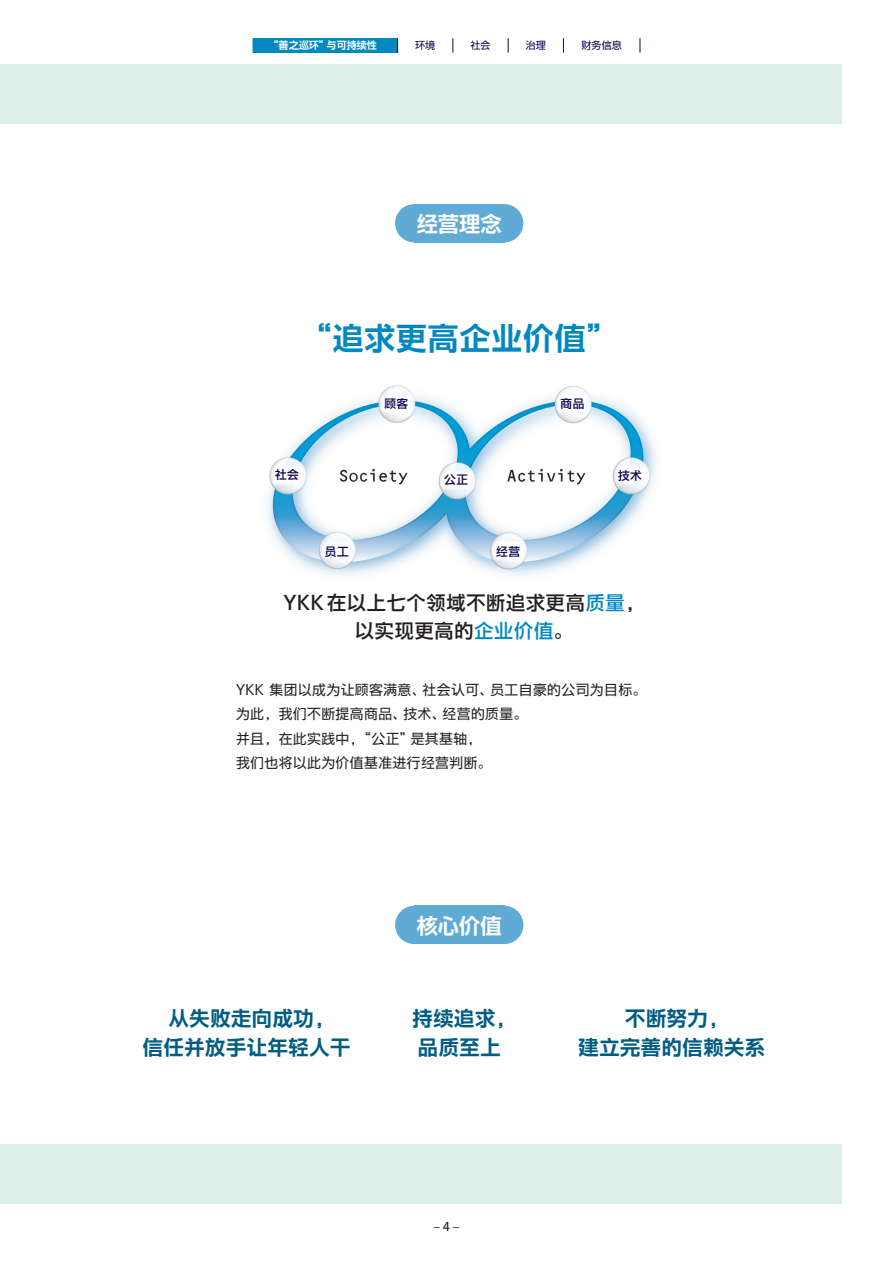
<style>
.page{position:relative;width:893px;height:1263px;background:#fff}
.page>*{position:absolute;margin:0;border:0;box-sizing:border-box;transform-origin:0 0}
.t1{font:30.9px "UD Shin Go SC Gbe De B";letter-spacing:.03em;color:#0088bf}
.t2{font:21.3px "UD Shin Go SC Gbe De B";color:#fff}
.t3{font:20.25px/29.7px "UD Shin Go SC Gbe De B";letter-spacing:.03em;color:#005c82;text-align:center}
.t4{font:500 19.2px/27.6px "UD Shin Go SC Gbe";letter-spacing:.04em;color:#231f20;text-align:center}
.t5{font:13.8px/24.5px "UD Shin Go SC Gbe";letter-spacing:.03em;color:#231f20}
.t6{font:12px "Hiragino UD Sans F Std N W5";color:#231f20}
.t7{font:500 11.7px "UD Shin Go SC Gbe";letter-spacing:.05em;color:#0d034e}
.t8{font:10.05px "UD Shin Go SC Gbe De B";color:#fff}
.t9{font:10.05px "UD Shin Go SC Gbe";color:#0d034e}
.s1{color:#0088bf}
</style>
<div class="page">
<div style="left:0;top:1144px;width:842px;height:59px;background:#dcefe9"></div>
<div style="left:0;top:64px;width:842px;height:59px;background:#dcefe9"></div>
<div style="left:414px;top:204px;width:90px;height:38px;background:#60abd5"></div>
<div style="left:395px;top:204px;width:38px;height:38px;background:#60abd5;border-radius:50%"></div>
<div style="left:485px;top:204px;width:38px;height:38px;background:#60abd5;border-radius:50%"></div>
<div style="left:414px;top:906px;width:90px;height:38px;background:#60abd5"></div>
<div style="left:395px;top:906px;width:38px;height:38px;background:#60abd5;border-radius:50%"></div>
<div style="left:485px;top:906px;width:38px;height:38px;background:#60abd5;border-radius:50%"></div>
<img style="left:267px;top:385px;width:389px;height:191px">
<div style="left:253px;top:38px;width:145px;height:15px;background:#0088bf"></div>
<svg style="left:508px;top:38px;width:1px;height:15px"></svg>
<svg style="left:563px;top:38px;width:1px;height:15px"></svg>
<svg style="left:640px;top:38px;width:1px;height:15px"></svg>
<svg style="left:397px;top:38px;width:1px;height:15px"></svg>
<svg style="left:453px;top:38px;width:1px;height:15px"></svg>
<p class="t8" style="left:268px;top:39px;width:110px">“善之巡环”与可持续性</p>
<p class="t9" style="left:415px;top:39px;width:22px">环境</p>
<p class="t9" style="left:470px;top:39px;width:22px">社会</p>
<p class="t9" style="left:526px;top:39px;width:22px">治理</p>
<p class="t9" style="left:581px;top:39px;width:42px">财务信息</p>
<h2 class="t2" style="left:417px;top:211px;width:87px">经营理念</h2>
<h1 class="t1" style="left:301px;top:319px;width:318px">“追求更高企业价值”</h1>
<p class="t7" style="left:384px;top:397px;width:25px">顾客</p>
<p class="t7" style="left:561px;top:397px;width:25px">商品</p>
<p class="t7" style="left:275px;top:467px;width:25px">社会</p>
<p class="t7" style="left:444px;top:472px;width:25px">公正</p>
<p class="t7" style="left:618px;top:468px;width:25px">技术</p>
<p class="t7" style="left:325px;top:544px;width:25px">员工</p>
<p class="t7" style="left:496px;top:544px;width:25px">经营</p>
<h3 class="t4" style="left:283px;top:589px;width:363px">YKK在以上七个领域不断追求更高<span class="s1">质量</span>，以实现更高的<span class="s1">企业价值</span>。</h3>
<p class="t5" style="left:236px;top:677px;width:412px">YKK 集团以成为让顾客满意、社会认可、员工自豪的公司为目标。为此，我们不断提高商品、技术、经营的质量。<br>并且，在此实践中，“公正”是其基轴，<br>我们也将以此为价值基准进行经营判断。</p>
<h2 class="t2" style="left:417px;top:912px;width:87px">核心价值</h2>
<h3 class="t3" style="left:143px;top:1003px;width:209px">从失败走向成功，<br>信任并放手让年轻人干</h3>
<h3 class="t3" style="left:413px;top:1003px;width:105px;text-align:left">持续追求，品质至上</h3>
<h3 class="t3" style="left:578px;top:1003px;width:188px">不断努力，<br>建立完善的信赖关系</h3>
<p class="t6" style="left:434px;top:1217px;width:27px">– 4 –</p>
</div>
